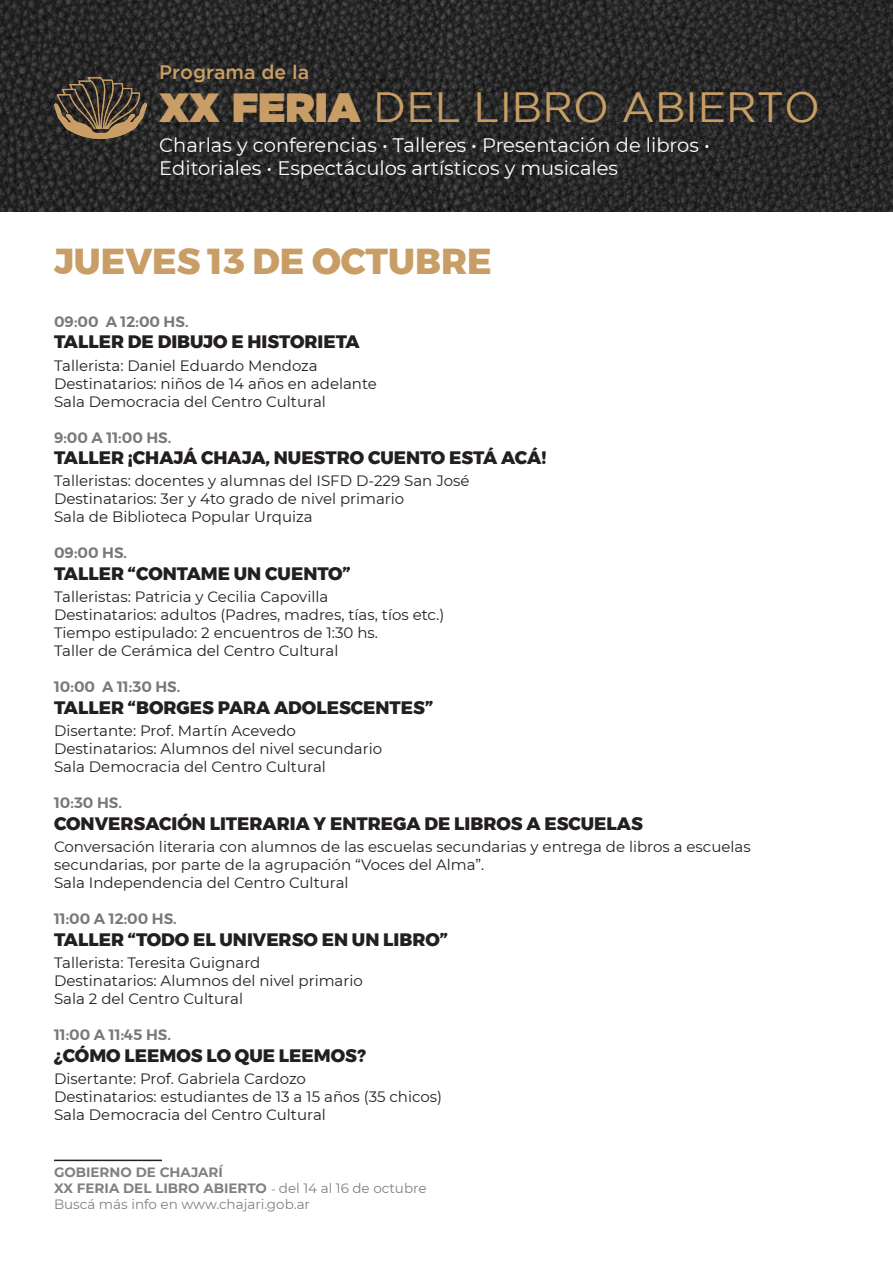
<style>
.page{position:relative;width:893px;height:1263px;background:#fff}
.page>*{position:absolute;margin:0;border:0;box-sizing:border-box;transform-origin:0 0}
.t1{font:42.3px "Gotham";color:#c99e66}
.Dia{font:800 36px "Gontserrat";color:#c99e66}
.t2{font:19.5px/23.4px "Montserrat";color:#fff}
.t3{font:500 19.5px "Gotham";color:#c99e66}
.Actividad{font:800 18px "Gontserrat";color:#231f20}
.Cuerpo{font:15px/18px "Montserrat";color:#231f20}
.Hora{font:600 15px "Gontserrat";color:#76787b}
.t4{font:700 13.5px "Montserrat";color:#7e8083}
.t5{font:13.5px "Montserrat";color:#7e8083}
.s1{font-weight:900;font-size:40.95px}
.s2{font-family:"Minion Pro";font-weight:400}
.s3{font-weight:400}
</style>
<div class="page">
<img style="left:0;top:0;width:893px;height:211px">
<img style="left:54px;top:77px;width:93px;height:61px">
<hr style="left:54px;top:1159px;width:108px;height:2px;background:#231f20">
<h3 class="t3" style="left:159px;top:61px;width:151px">Programa de la</h3>
<h1 class="t1" style="left:160px;top:84px;width:662px"><span class="s1">XX FERIA</span> DEL LIBRO ABIERTO</h1>
<h3 class="t2" style="left:159px;top:132px;width:552px">Charlas y conferencias • Talleres • Presentación de libros •<br>Editoriales • Espectáculos artísticos y musicales</h3>
<p class="Dia" style="left:54px;top:232px;width:439px">JUEVES 13 DE OCTUBRE</p>
<p class="Hora" style="left:54px;top:309px;width:136px">09:00 A 12:00 HS.</p>
<p class="Actividad" style="left:54px;top:327px;width:307px">TALLER DE DIBUJO E HISTORIETA</p>
<p class="Cuerpo" style="left:54px;top:356px;width:265px">Tallerista: Daniel Eduardo Mendoza</p>
<p class="Cuerpo" style="left:54px;top:374px;width:324px">Destinatarios: niños de 14 años en adelante</p>
<p class="Cuerpo" style="left:54px;top:392px;width:273px">Sala Democracia del Centro Cultural</p>
<p class="Hora" style="left:54px;top:425px;width:119px">9:00 A 11:00 HS.</p>
<p class="Actividad" style="left:54px;top:443px;width:494px">TALLER ¡CHAJÁ CHAJA, NUESTRO CUENTO ESTÁ ACÁ!</p>
<p class="Cuerpo" style="left:54px;top:472px;width:417px">Talleristas: docentes y alumnas del ISFD D-229 San José</p>
<p class="Cuerpo" style="left:54px;top:490px;width:352px">Destinatarios: 3er y 4to grado de nivel primario</p>
<p class="Cuerpo" style="left:54px;top:508px;width:260px">Sala de Biblioteca Popular Urquiza</p>
<p class="Hora" style="left:54px;top:541px;width:75px">09:00 HS.</p>
<p class="Actividad" style="left:54px;top:559px;width:298px">TALLER “CONTAME UN CUENTO”</p>
<p class="Cuerpo" style="left:54px;top:587px;width:276px">Talleristas: Patricia y Cecilia Capovilla</p>
<p class="Cuerpo" style="left:54px;top:605px;width:392px">Destinatarios: adultos (Padres, madres, tías, tíos etc.)</p>
<p class="Cuerpo" style="left:54px;top:623px;width:329px">Tiempo estipulado: 2 encuentros de 1:30 hs.<sup>1</sup></p>
<p class="Cuerpo" style="left:54px;top:641px;width:286px">Taller de Cerámica del Centro Cultural</p>
<p class="Hora" style="left:54px;top:675px;width:128px">10:00 A 11:30 HS.</p>
<p class="Actividad" style="left:54px;top:693px;width:381px">TALLER “BORGES PARA ADOLESCENTES”</p>
<p class="Cuerpo" style="left:54px;top:721px;width:243px">Disertante: Prof. Martín Acevedo</p>
<p class="Cuerpo" style="left:54px;top:739px;width:330px">Destinatarios: Alumnos del nivel secundario</p>
<p class="Cuerpo" style="left:54px;top:757px;width:273px">Sala Democracia del Centro Cultural</p>
<p class="Hora" style="left:54px;top:791px;width:69px">10:30 HS.</p>
<p class="Actividad" style="left:54px;top:809px;width:590px">CONVERSACIÓN LITERARIA Y ENTREGA DE LIBROS A ESCUELAS</p>
<p class="Cuerpo" style="left:54px;top:837px;width:698px">Conversación literaria con alumnos de las escuelas secundarias y entrega de libros a escuelas secundarias, por parte de la agrupación “Voces del Alma”.</p>
<p class="Cuerpo" style="left:54px;top:873px;width:296px">Sala Independencia del Centro Cultural</p>
<p class="Hora" style="left:54px;top:907px;width:124px">11:00 A 12:00 HS.</p>
<p class="Actividad" style="left:54px;top:925px;width:396px">TALLER “TODO EL UNIVERSO EN UN LIBRO”</p>
<p class="Cuerpo" style="left:54px;top:953px;width:208px">Tallerista: Teresita Guignard</p>
<p class="Cuerpo" style="left:54px;top:971px;width:310px">Destinatarios: Alumnos del nivel primario</p>
<p class="Cuerpo" style="left:54px;top:989px;width:191px">Sala 2 del Centro Cultural</p>
<p class="Hora" style="left:54px;top:1023px;width:118px">11:00 A 11:45 HS.</p>
<p class="Actividad" style="left:54px;top:1040px;width:313px">¿CÓMO LEEMOS LO QUE LEEMOS?</p>
<p class="Cuerpo" style="left:54px;top:1069px;width:253px">Disertante: Prof. Gabriela Cardozo</p>
<p class="Cuerpo" style="left:54px;top:1087px;width:390px">Destinatarios: estudiantes de 13 a 15 años (35 chicos)</p>
<p class="Cuerpo" style="left:54px;top:1105px;width:273px">Sala Democracia del Centro Cultural</p>
<p class="t4" style="left:54px;top:1162px;width:170px">GOBIERNO DE CHAJARÍ</p>
<p class="t4" style="left:54px;top:1178px;width:374px">XX FERIA DEL LIBRO ABIERTO <span class="s2">-</span> <span class="s3">del 14 al 16 de octubre</span></p>
<p class="t5" style="left:54px;top:1195px;width:258px">Buscá más info en www.chajari.gob.ar</p>
</div>
